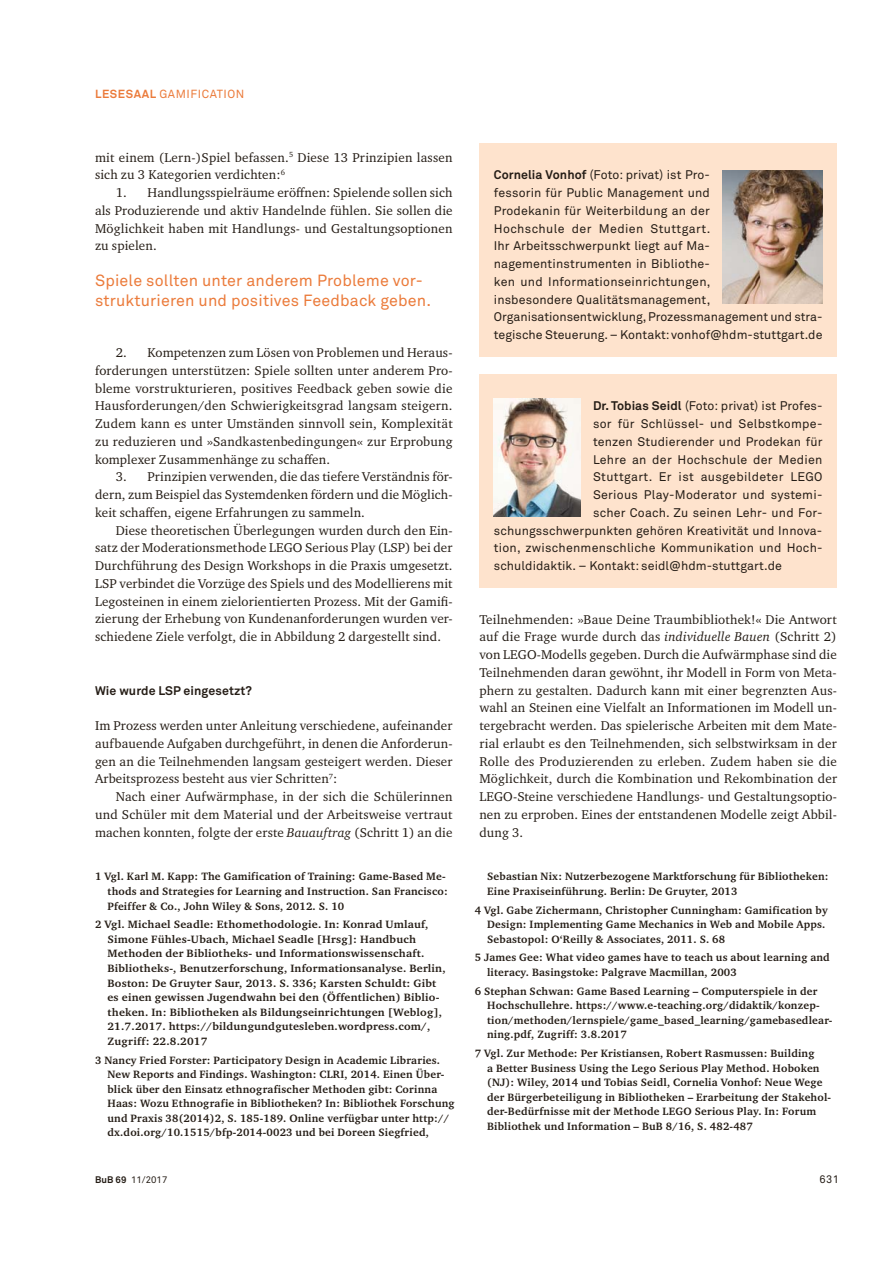
<style>
.page{position:relative;width:893px;height:1263px;background:#fff}
.page>*{position:absolute;margin:0;border:0;box-sizing:border-box;transform-origin:0 0}
.t1{font:16.05px/20.4px "Akkurat Pro";letter-spacing:.01em;color:#eb7b3b}
.t2{font:13.05px/17.7px "Charter ITC Pro";letter-spacing:.01em;color:#251d16;text-align:justify}
.t3{font:12.45px/17.7px "Akkurat Pro";letter-spacing:.01em;color:#251d16}
.t4{font:700 12.45px "Akkurat Pro";letter-spacing:.01em;color:#251d16}
.t5{font:11.7px "Akkurat Pro";letter-spacing:.05em;color:#eb7b3b}
.t6{font:700 10.95px/14.5px "Charter ITC Pro";letter-spacing:.02em;color:#251d16}
.t7{font:10.95px "Akkurat Pro";color:#251d16}
.t8{font:9.45px "Akkurat Pro Regular 2";letter-spacing:.01em;color:#251d16}
.s1{font-weight:700}
.s2{font-style:italic}
.s3{font-family:"Akkurat Pro Bold 2"}
</style>
<div class="page">
<div style="left:479px;top:144px;width:358px;height:213px;background:#fee3cd"></div>
<img style="left:722px;top:170px;width:100px;height:134px">
<div style="left:479px;top:375px;width:358px;height:213px;background:#fee3cd"></div>
<img style="left:494px;top:399px;width:87px;height:118px">
<p class="t5" style="left:95px;top:89px;width:151px"><span class="s1">LESESAAL</span> GAMIFICATION</p>
<p class="t2" style="left:95px;top:149px;width:359px">mit einem (Lern-)Spiel befassen.<sup>5</sup> Diese 13 Prinzipien lassen sich zu 3 Kategorien verdichten:<sup>6</sup></p>
<p class="t2" style="left:95px;top:184px;width:359px;text-indent:21px">1. Handlungsspielräume eröffnen: Spielende sollen sich als Produzierende und aktiv Handelnde fühlen. Sie sollen die Möglichkeit haben mit Handlungs- und Gestaltungsoptionen zu spielen.</p>
<p class="t1" style="left:95px;top:272px;width:337px">Spiele sollten unter anderem Probleme vor&shy;strukturieren und positives Feedback geben.</p>
<p class="t2" style="left:95px;top:344px;width:359px;text-indent:21px">2. Kompetenzen zum Lösen von Problemen und Heraus&shy;forderungen unterstützen: Spiele sollten unter anderem Pro&shy;bleme vorstrukturieren, positives Feedback geben sowie die Hausforderungen/den Schwierigkeitsgrad langsam steigern.<br>Zudem kann es unter Umständen sinnvoll sein, Komplexität zu reduzieren und »Sandkastenbedingungen« zur Erprobung komplexer Zusammenhänge zu schaffen.</p>
<p class="t2" style="left:95px;top:469px;width:359px;text-indent:21px">3. Prinzipien verwenden, die das tiefere Verständnis för&shy;dern, zum Beispiel das Systemdenken fördern und die Möglich&shy;keit schaffen, eigene Erfahrungen zu sammeln.</p>
<p class="t2" style="left:95px;top:522px;width:359px;text-indent:21px">Diese theoretischen Überlegungen wurden durch den Ein&shy;satz der Moderationsmethode LEGO Serious Play (LSP) bei der Durchführung des Design Workshops in die Praxis umgesetzt.<br>LSP verbindet die Vorzüge des Spiels und des Modellierens mit Legosteinen in einem zielorientierten Prozess. Mit der Gamifi&shy;zierung der Erhebung von Kundenanforderungen wurden ver&shy;schiedene Ziele verfolgt, die in Abbildung 2 dargestellt sind.</p>
<p class="t4" style="left:95px;top:686px;width:158px">Wie wurde LSP eingesetzt?</p>
<p class="t2" style="left:95px;top:717px;width:359px">Im Prozess werden unter Anleitung verschiedene, aufeinander aufbauende Aufgaben durchgeführt, in denen die Anforderun&shy;gen an die Teilnehmenden langsam gesteigert werden. Dieser Arbeitsprozess besteht aus vier Schritten<sup>7</sup>:</p>
<p class="t2" style="left:95px;top:789px;width:359px;text-indent:21px">Nach einer Aufwärmphase, in der sich die Schülerinnen und Schüler mit dem Material und der Arbeitsweise vertraut machen konnten, folgte der erste <span class="s2">Bauauftrag</span> (Schritt 1) an die</p>
<p class="t6" style="left:107px;top:870px;width:342px;text-indent:-12px">1 Vgl. Karl M. Kapp: The Gamification of Training: Game-Based Me&shy;thods and Strategies for Learning and Instruction. San Francisco:<br>Pfeiffer &amp; Co., John Wiley &amp; Sons, 2012. S. 10</p>
<p class="t6" style="left:107px;top:918px;width:340px;text-indent:-12px">2 Vgl. Michael Seadle: Ethomethodologie. In: Konrad Umlauf, Simone Fühles-Ubach, Michael Seadle [Hrsg]: Handbuch Methoden der Bibliotheks- und Informationswissenschaft.<br>Bibliotheks-, Benutzerforschung, Informationsanalyse. Berlin, Boston: De Gruyter Saur, 2013. S. 336; Karsten Schuldt: Gibt es einen gewissen Jugendwahn bei den (Öffentlichen) Biblio&shy;theken. In: Bibliotheken als Bildungseinrichtungen [Weblog], 21.7.2017. https://bildungundgutesleben.wordpress.com/, Zugriff: 22.8.2017</p>
<p class="t6" style="left:107px;top:1053px;width:349px;text-indent:-12px">3 Nancy Fried Forster: Participatory Design in Academic Libraries.<br>New Reports and Findings. Washington: CLRI, 2014. Einen Über&shy;blick über den Einsatz ethnografischer Methoden gibt: Corinna Haas: Wozu Ethnografie in Bibliotheken? In: Bibliothek Forschung und Praxis 38(2014)2, S. 185-189. Online verfügbar unter http:// dx.doi.org/10.1515/bfp-2014-0023 und bei Doreen Siegfried,</p>
<p class="t3" style="left:494px;top:168px;width:330px"><span class="s1">Cornelia Vonhof</span> (Foto: privat) ist Pro-<br>fessorin für Public Management und<br>Prodekanin für Weiterbildung an der<br>Hochschule der Medien Stuttgart.<br>Ihr Arbeitsschwerpunkt liegt auf Ma&shy;nagementinstrumenten in Bibliothe-<br>ken und Informationseinrichtungen,<br>insbesondere Qualitätsmanagement, Organisationsentwicklung, Prozessmanagement und stra&shy;tegische Steuerung. – Kontakt: vonhof@hdm-stuttgart.de</p>
<p class="t3" style="left:593px;top:398px;width:231px"><span class="s1">Dr. Tobias Seidl</span> (Foto: privat) ist Profes-</p>
<p class="t3" style="left:593px;top:416px;width:231px">sor für Schlüssel- und Selbstkompe-</p>
<p class="t3" style="left:593px;top:434px;width:231px">tenzen Studierender und Prodekan für</p>
<p class="t3" style="left:593px;top:452px;width:231px">Lehre an der Hochschule der Medien</p>
<p class="t3" style="left:593px;top:470px;width:231px">Stuttgart. Er ist ausgebildeter LEGO</p>
<p class="t3" style="left:593px;top:487px;width:231px">Serious Play-Moderator und systemi-</p>
<p class="t3" style="left:593px;top:505px;width:231px">scher Coach. Zu seinen Lehr- und For-</p>
<p class="t3" style="left:494px;top:523px;width:330px">schungsschwerpunkten gehören Kreativität und Innova-</p>
<p class="t3" style="left:494px;top:541px;width:330px">tion, zwischenmenschliche Kommunikation und Hoch-</p>
<p class="t3" style="left:494px;top:558px;width:290px">schuldidaktik. – Kontakt: seidl@hdm-stuttgart.de</p>
<p class="t2" style="left:479px;top:611px;width:359px">Teilnehmenden: »Baue Deine Traumbibliothek!« Die Antwort auf die Frage wurde durch das <span class="s2">individuelle Bauen</span> (Schritt 2) von LEGO-Modells gegeben. Durch die Aufwärmphase sind die Teilnehmenden daran gewöhnt, ihr Modell in Form von Meta&shy;phern zu gestalten. Dadurch kann mit einer begrenzten Aus&shy;wahl an Steinen eine Vielfalt an Informationen im Modell un&shy;tergebracht werden. Das spielerische Arbeiten mit dem Mate&shy;rial erlaubt es den Teilnehmenden, sich selbstwirksam in der Rolle des Produzierenden zu erleben. Zudem haben sie die Möglichkeit, durch die Kombination und Rekombination der LEGO-Steine verschiedene Handlungs- und Gestaltungsoptio&shy;nen zu erproben. Eines der entstandenen Modelle zeigt Abbil&shy;dung 3.</p>
<p class="t6" style="left:487px;top:870px;width:343px">Sebastian Nix: Nutzerbezogene Marktforschung für Bibliotheken:<br>Eine Praxiseinführung. Berlin: De Gruyter, 2013</p>
<p class="t6" style="left:487px;top:903px;width:342px;text-indent:-12px">4 Vgl. Gabe Zichermann, Christopher Cunningham: Gamification by<br>Design: Implementing Game Mechanics in Web and Mobile Apps.<br>Sebastopol: O‘Reilly &amp; Associates, 2011. S. 68</p>
<p class="t6" style="left:487px;top:951px;width:344px;text-indent:-12px">5 James Gee: What video games have to teach us about learning and literacy. Basingstoke: Palgrave Macmillan, 2003</p>
<p class="t6" style="left:487px;top:984px;width:347px;text-indent:-12px">6 Stephan Schwan: Game Based Learning – Computerspiele in der Hochschullehre. https://www.e-teaching.org/didaktik/konzep&shy;tion/methoden/lernspiele/game_based_learning/gamebasedlear&shy;ning.pdf, Zugriff: 3.8.2017</p>
<p class="t6" style="left:487px;top:1047px;width:345px;text-indent:-12px">7 Vgl. Zur Methode: Per Kristiansen, Robert Rasmussen: Building<br>a Better Business Using the Lego Serious Play Method. Hoboken (NJ): Wiley, 2014 und Tobias Seidl, Cornelia Vonhof: Neue Wege der Bürgerbeteiligung in Bibliotheken – Erarbeitung der Stakehol&shy;der-Bedürfnisse mit der Methode LEGO Serious Play. In: Forum Bibliothek und Information – BuB 8/16, S. 482-487</p>
<p class="t8" style="left:95px;top:1174px;width:74px"><span class="s3">BuB 69</span> 11/2017</p>
<p class="t7" style="left:819px;top:1175px;width:21px">631</p>
</div>
